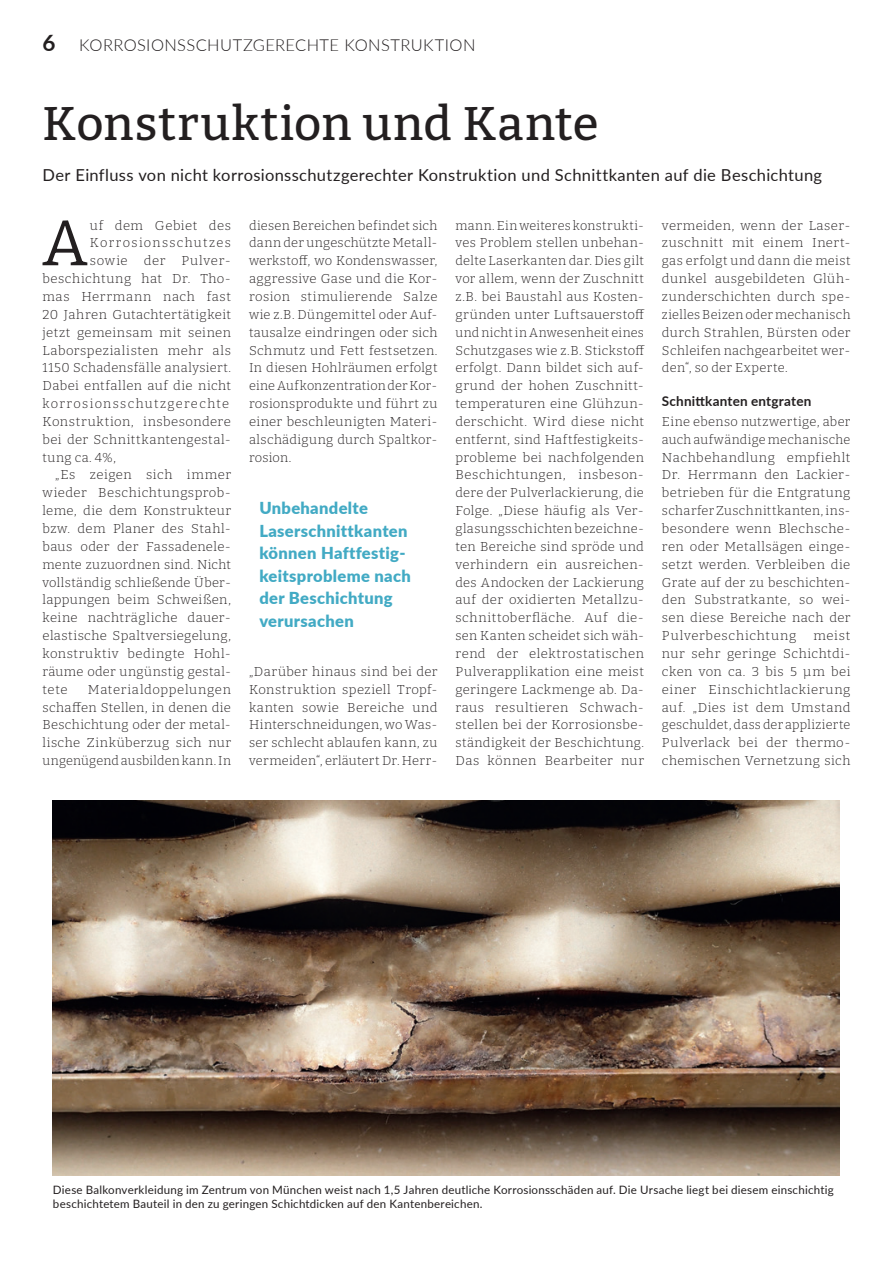
<style>
.page{position:relative;width:893px;height:1263px;background:#fff}
.page>*{position:absolute;margin:0;border:0;box-sizing:border-box;transform-origin:0 0}
.t1{font:64.05px "Bitter";color:#231f20}
.t2{font:500 47.25px "Bitter";letter-spacing:.025em;color:#231f20}
.t3{font:16.5px "Lato";letter-spacing:.02em;color:#231f20}
.t4{font:900 16.5px/22.5px "Lato";letter-spacing:.02em;color:#42aac4}
.t5{font:300 16.5px "Lato";letter-spacing:.025em;color:#231f20}
.t6{font:700 13.5px "Lato";letter-spacing:.015em;color:#231f20}
.t7{font:300 12.9px/17.9px "Bitter";letter-spacing:.03em;color:#231f20;text-align:justify}
.t8{font:300 12.9px "Bitter";letter-spacing:.1em;color:#231f20}
.t9{font:300 12.9px "Bitter";letter-spacing:.01em;color:#231f20}
.t10{font:300 12.9px "Bitter";letter-spacing:.05em;color:#231f20}
.t11{font:11.55px/14.9px "Lato";letter-spacing:.02em;color:#231f20}
.s1{font-weight:700;font-size:22.5px}
</style>
<div class="page">
<img style="left:53px;top:801px;width:787px;height:375px">
<p class="t5" style="left:43px;top:34px;width:435px"><span class="s1">6</span> KORROSIONSSCHUTZGERECHTE KONSTRUKTION</p>
<h2 class="t2" style="left:43px;top:94px;width:558px">Konstruktion und Kante</h2>
<p class="t3" style="left:43px;top:163px;width:781px">Der Einfluss von nicht korrosionsschutzgerechter Konstruktion und Schnittkanten auf die Beschichtung</p>
<h1 class="t1" style="left:42px;top:202px;width:47px">A</h1>
<p class="t7" style="left:90px;top:216px;width:143px">uf dem Gebiet des</p>
<p class="t7" style="left:249px;top:216px;width:190px">diesen Bereichen befindet sich dann der ungeschützte Metall&shy;werkstoff, wo Kondenswasser, aggressive Gase und die Kor&shy;rosion stimulierende Salze wie z.B. Düngemittel oder Auf&shy;tausalze eindringen oder sich Schmutz und Fett festsetzen.<br>In diesen Hohlräumen erfolgt eine Aufkonzentration der Kor&shy;rosionsprodukte und führt zu einer beschleunigten Materi&shy;alschädigung durch Spaltkor&shy;rosion.</p>
<p class="t7" style="left:455px;top:216px;width:191px">mann. Ein weiteres konstrukti&shy;ves Problem stellen unbehan&shy;delte Laserkanten dar. Dies gilt vor allem, wenn der Zuschnitt z.B. bei Baustahl aus Kosten&shy;gründen unter Luftsauerstoff und nicht in Anwesenheit eines Schutzgases wie z.B. Stickstoff erfolgt. Dann bildet sich auf&shy;grund der hohen Zuschnitt&shy;temperaturen eine Glühzun&shy;derschicht. Wird diese nicht entfernt, sind Haftfestigkeits&shy;probleme bei nachfolgenden Beschichtungen, insbeson&shy;dere der Pulverlackierung, die Folge. „Diese häufig als Ver&shy;glasungsschichten bezeichne&shy;ten Bereiche sind spröde und verhindern ein ausreichen&shy;des Andocken der Lackierung auf der oxidierten Metallzu&shy;schnittoberfläche. Auf die&shy;sen Kanten scheidet sich wäh&shy;rend der elektrostatischen Pulverapplikation eine meist geringere Lackmenge ab. Da&shy;raus resultieren Schwach&shy;stellen bei der Korrosionsbe&shy;ständigkeit der Beschichtung.<br>Das können Bearbeiter nur</p>
<p class="t7" style="left:662px;top:216px;width:190px">vermeiden, wenn der Laser&shy;zuschnitt mit einem Inert&shy;gas erfolgt und dann die meist dunkel ausgebildeten Glüh&shy;zunderschichten durch spe&shy;zielles Beizen oder mechanisch durch Strahlen, Bürsten oder Schleifen nachgearbeitet wer&shy;den“, so der Experte.</p>
<p class="t8" style="left:90px;top:235px;width:143px">Korrosionsschutzes</p>
<p class="t7" style="left:90px;top:251px;width:143px">sowie der Pulver-</p>
<p class="t7" style="left:43px;top:269px;width:190px">beschichtung hat Dr. Tho-</p>
<p class="t10" style="left:43px;top:288px;width:190px">mas Herrmann nach fast</p>
<p class="t7" style="left:43px;top:305px;width:190px">20 Jahren Gutachtertätigkeit</p>
<p class="t7" style="left:43px;top:323px;width:190px">jetzt gemeinsam mit seinen</p>
<p class="t7" style="left:43px;top:341px;width:190px">Laborspezialisten mehr als</p>
<p class="t7" style="left:43px;top:359px;width:190px">1150 Schadensfälle analysiert.</p>
<p class="t7" style="left:43px;top:376px;width:190px">Dabei entfallen auf die nicht</p>
<p class="t8" style="left:43px;top:395px;width:188px">korrosionsschutzgerechte</p>
<p class="t7" style="left:43px;top:412px;width:190px">Konstruktion, insbesondere</p>
<p class="t7" style="left:43px;top:430px;width:190px">bei der Schnittkantengestal-</p>
<p class="t7" style="left:43px;top:448px;width:75px">tung ca. 4%,</p>
<p class="t7" style="left:55px;top:466px;width:177px">„Es zeigen sich immer</p>
<p class="t7" style="left:43px;top:484px;width:190px">wieder Beschichtungsprob-</p>
<p class="t7" style="left:43px;top:501px;width:190px">leme, die dem Konstrukteur</p>
<p class="t7" style="left:43px;top:519px;width:190px">bzw. dem Planer des Stahl-</p>
<p class="t7" style="left:43px;top:537px;width:190px">baus oder der Fassadenele-</p>
<p class="t9" style="left:43px;top:556px;width:190px">mente zuzuordnen sind. Nicht</p>
<p class="t7" style="left:43px;top:573px;width:190px">vollständig schließende Über-</p>
<p class="t7" style="left:43px;top:591px;width:190px">lappungen beim Schweißen,</p>
<p class="t7" style="left:43px;top:608px;width:190px">keine nachträgliche dauer-</p>
<p class="t7" style="left:43px;top:626px;width:190px">elastische Spaltversiegelung,</p>
<p class="t7" style="left:43px;top:644px;width:190px">konstruktiv bedingte Hohl-</p>
<p class="t7" style="left:43px;top:662px;width:190px">räume oder ungünstig gestal-</p>
<p class="t7" style="left:43px;top:680px;width:27px">tete</p>
<p class="t6" style="left:662px;top:391px;width:151px">Schnittkanten entgraten</p>
<p class="t7" style="left:662px;top:412px;width:190px">Eine ebenso nutzwertige, aber auch aufwändige mechanische Nachbehandlung empfiehlt Dr. Herrmann den Lackier&shy;betrieben für die Entgratung scharfer Zuschnittkanten, ins&shy;besondere wenn Blechsche&shy;ren oder Metallsägen einge&shy;setzt werden. Verbleiben die Grate auf der zu beschichten&shy;den Substratkante, so wei&shy;sen diese Bereiche nach der Pulverbeschichtung</p>
<p class="t4" style="left:259px;top:496px;width:153px">Unbehandelte<br>Laserschnittkanten können Haftfestig&shy;keitsprobleme nach der Beschichtung verursachen</p>
<p class="t7" style="left:662px;top:626px;width:190px;text-indent:151px">meist nur sehr geringe Schichtdi&shy;cken von ca. 3 bis 5 µm bei einer Einschichtlackierung auf. „Dies ist dem Umstand geschuldet, dass der applizierte Pulverlack bei der thermo&shy;chemischen Vernetzung sich</p>
<p class="t7" style="left:249px;top:662px;width:190px">„Darüber hinaus sind bei der Konstruktion speziell Tropf&shy;kanten sowie Bereiche und Hinterschneidungen, wo Was&shy;ser schlecht ablaufen kann, zu vermeiden“, erläutert Dr. Herr-</p>
<p class="t7" style="left:43px;top:680px;width:190px;text-indent:45px">Materialdoppelungen schaffen Stellen, in denen die Beschichtung oder der metal&shy;lische Zinküberzug sich nur ungenügend ausbilden kann. In</p>
<p class="t11" style="left:53px;top:1181px;width:782px">Diese Balkonverkleidung im Zentrum von München weist nach 1,5 Jahren deutliche Korrosionsschäden auf. Die Ursache liegt bei diesem einschichtig beschichtetem Bauteil in den zu geringen Schichtdicken auf den Kantenbereichen.</p>
</div>
